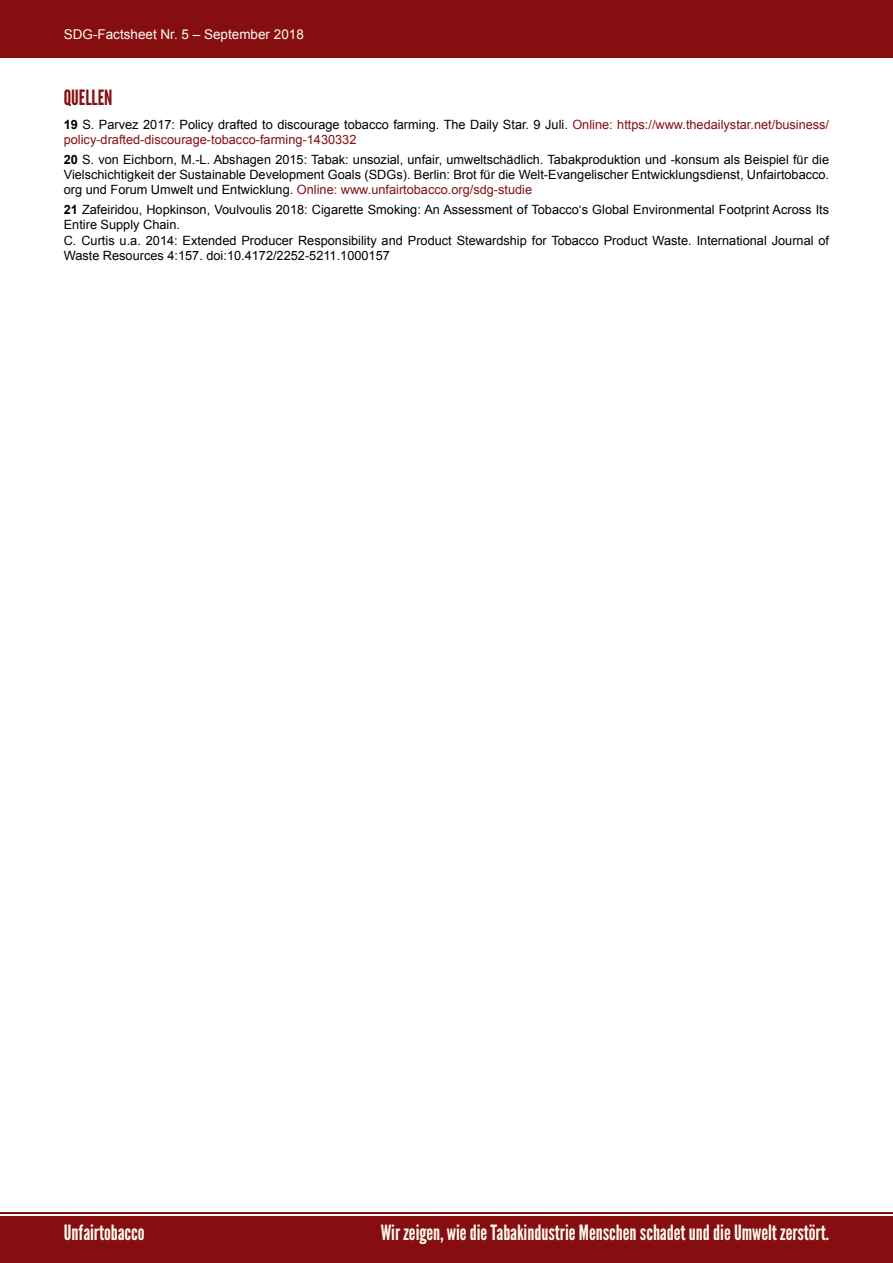
<style>
.page{position:relative;width:893px;height:1263px;background:#fff}
.page>*{position:absolute;margin:0;border:0;box-sizing:border-box;transform-origin:0 0}
.t1{font:21px "League Gothic";color:#fffdee}
.t2{font:21px "League Gothic";color:#860e10}
.t3{font:13.5px "Arial";color:#fffdee}
.t4{font:12.75px/15.5px "Arial";color:#000;text-align:justify}
.t5{font:12.75px/15.5px "Arial";color:#860e10}
.s1{font-weight:700;color:#000}
.s2{color:#000}
.s3{font-weight:700}
.s4{color:#860e10}
</style>
<div class="page">
<div style="left:0;top:0;width:893px;height:57px;background:#860e10"></div>
<div style="left:0;top:1216px;width:893px;height:47px;background:#860e10"></div>
<hr style="left:0;top:1212px;width:893px;height:2px;background:#860e10">
<p class="t3" style="left:64px;top:24px;width:242px">SDG-Factsheet Nr. 5 – September 2018</p>
<h1 class="t2" style="left:64px;top:85px;width:50px">QUELLEN</h1>
<p class="t5" style="left:64px;top:116px;width:767px"><span class="s1">19</span> <span class="s2">S. Parvez 2017: Policy drafted to discourage tobacco farming. The Daily Star. 9 Juli.</span> Online: https://www.thedailystar.net/business/ policy-drafted-discourage-tobacco-farming-1430332</p>
<p class="t4" style="left:64px;top:151px;width:767px"><span class="s3">20</span> S. von Eichborn, M.-L. Abshagen 2015: Tabak: unsozial, unfair, umweltschädlich. Tabakproduktion und -konsum als Beispiel für die Vielschichtigkeit der Sustainable Development Goals (SDGs). Berlin: Brot für die Welt-Evangelischer Entwicklungsdienst, Unfairtobacco. org und Forum Umwelt und Entwicklung. <span class="s4">Online: www.unfairtobacco.org/sdg-studie</span></p>
<p class="t4" style="left:64px;top:202px;width:767px;text-align:left"><span class="s3">21</span> Zafeiridou, Hopkinson, Voulvoulis 2018: Cigarette Smoking: An Assessment of Tobacco‘s Global Environmental Footprint Across Its Entire Supply Chain.<br>C. Curtis u.a. 2014: Extended Producer Responsibility and Product Stewardship for Tobacco Product Waste. International Journal of Waste Resources 4:157. doi:10.4172/2252-5211.1000157</p>
<h1 class="t1" style="left:64px;top:1220px;width:82px">Unfairtobacco</h1>
<h1 class="t1" style="left:381px;top:1220px;width:450px">Wir zeigen, wie die Tabakindustrie Menschen schadet und die Umwelt zerstört.</h1>
</div>
